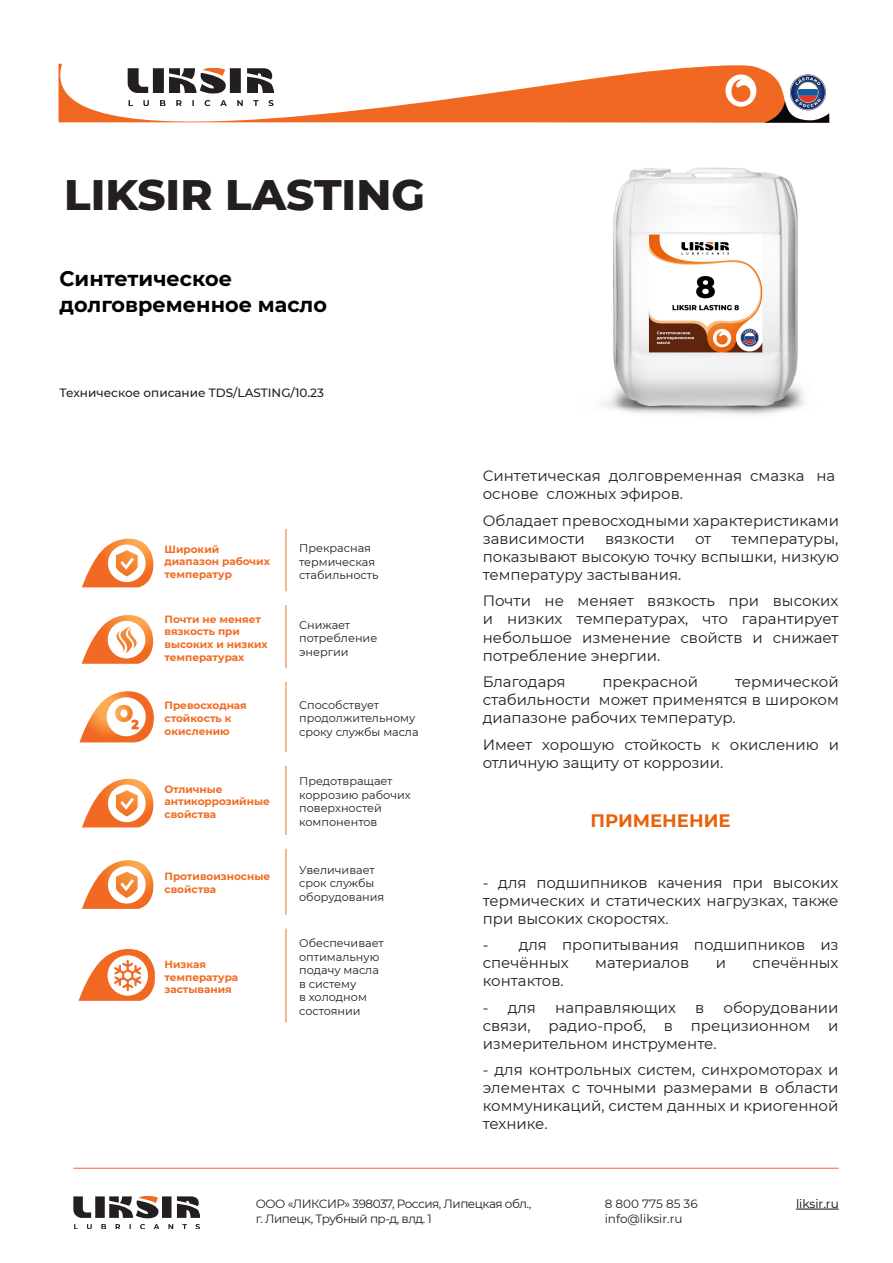
<style>
.page{position:relative;width:893px;height:1263px;background:#fff}
.page>*{position:absolute;margin:0;border:0;box-sizing:border-box;transform-origin:0 0}
.t1{font:800 43.5px "Montserrat";color:#231f20}
.t2{font:700 21px "Montserrat";color:#000001}
.t3{font:700 18px "Montserrat";color:#ea610a}
.t4{font:15px/18px "Montserrat";color:#231f20;text-align:justify}
.t5{font:12px "Montserrat";letter-spacing:-.04em;color:#231f20}
.t6{font:500 12px "Montserrat";color:#231f20}
.t7{font:12px "Montserrat";color:#231f20}
.t8{font:12px "Montserrat";color:#06080c}
.t9{font:11.25px/13.5px "Montserrat";color:#231f20}
.t10{font:700 10.5px/12.6px "Montserrat";color:#f16c22}
</style>
<div class="page">
<hr style="left:73px;top:1168px;width:766px;height:1px;background:#f16a22">
<svg style="left:73px;top:1196px;width:127px;height:22px"></svg>
<svg style="left:74px;top:1224px;width:126px;height:5px"></svg>
<hr style="left:796px;top:1209px;width:43px;height:1px;background:#06080c">
<svg style="left:58px;top:63px;width:713px;height:60px"></svg>
<svg style="left:725px;top:74px;width:104px;height:49px"></svg>
<hr style="left:286px;top:529px;width:1px;height:62px;background:#f16c22">
<hr style="left:286px;top:605px;width:1px;height:63px;background:#f16c22">
<hr style="left:286px;top:681px;width:1px;height:71px;background:#f16c22">
<hr style="left:286px;top:765px;width:1px;height:70px;background:#f16c22">
<hr style="left:286px;top:848px;width:1px;height:67px;background:#f16c22">
<hr style="left:286px;top:928px;width:1px;height:94px;background:#f16c22">
<svg style="left:82px;top:539px;width:71px;height:48px"></svg>
<svg style="left:82px;top:615px;width:71px;height:49px"></svg>
<svg style="left:79px;top:691px;width:75px;height:51px"></svg>
<svg style="left:82px;top:779px;width:71px;height:48px"></svg>
<svg style="left:82px;top:860px;width:71px;height:49px"></svg>
<svg style="left:79px;top:949px;width:76px;height:52px"></svg>
<img style="left:602px;top:167px;width:202px;height:248px">
<p class="t1" style="left:64px;top:163px;width:362px">LIKSIR LASTING</p>
<p class="t2" style="left:60px;top:264px;width:174px">Синтетическое</p>
<p class="t2" style="left:60px;top:289px;width:269px">долговременное масло</p>
<p class="t6" style="left:60px;top:384px;width:266px">Техническое описание TDS/LASTING/10.23</p>
<p class="t10" style="left:164px;top:542px;width:107px">Широкий диапазон рабочих температур</p>
<p class="t9" style="left:299px;top:541px;width:81px">Прекрасная термическая стабильность</p>
<p class="t10" style="left:164px;top:612px;width:105px">Почти не меняет вязкость при высоких и низких температурах</p>
<p class="t9" style="left:299px;top:617px;width:80px">Снижает потребление энергии</p>
<p class="t10" style="left:164px;top:699px;width:84px">Превосходная стойкость к окислению</p>
<p class="t9" style="left:299px;top:698px;width:121px">Способствует продолжительному сроку службы масла</p>
<p class="t10" style="left:164px;top:782px;width:107px">Отличные антикоррозийные свойства</p>
<p class="t9" style="left:299px;top:774px;width:113px">Предотвращает коррозию рабочих поверхностей</p>
<p class="t9" style="left:299px;top:815px;width:80px">компонентов</p>
<p class="t10" style="left:164px;top:870px;width:107px">Противоизносные свойства</p>
<p class="t9" style="left:299px;top:862px;width:87px">Увеличивает срок службы оборудования</p>
<p class="t10" style="left:164px;top:957px;width:75px">Низкая температура застывания</p>
<p class="t9" style="left:299px;top:936px;width:86px">Обеспечивает</p>
<p class="t9" style="left:299px;top:949px;width:82px">оптимальную</p>
<p class="t9" style="left:299px;top:963px;width:81px">подачу масла</p>
<p class="t9" style="left:299px;top:976px;width:59px">в систему</p>
<p class="t9" style="left:299px;top:990px;width:69px">в холодном</p>
<p class="t9" style="left:299px;top:1003px;width:63px">состоянии</p>
<p class="t4" style="left:483px;top:467px;width:354px">Синтетическая долговременная смазка на основе сложных эфиров.</p>
<p class="t4" style="left:483px;top:511px;width:358px">Обладает превосходными характеристиками зависимости</p>
<p class="t4" style="left:605px;top:529px;width:71px">вязкости</p>
<p class="t4" style="left:695px;top:529px;width:18px">от</p>
<p class="t4" style="left:483px;top:529px;width:358px;text-indent:249px">температуры, показывают высокую точку вспышки, низкую температуру застывания.</p>
<p class="t4" style="left:483px;top:592px;width:357px">Почти не меняет вязкость при высоких и низких температурах, что гарантирует небольшое изменение свойств и снижает потребление энергии.</p>
<p class="t4" style="left:483px;top:672px;width:84px">Благодаря</p>
<p class="t4" style="left:602px;top:672px;width:97px">прекрасной</p>
<p class="t4" style="left:483px;top:672px;width:358px;text-indent:252px">термической стабильности может применятся в широком диапазоне рабочих температур.</p>
<p class="t4" style="left:483px;top:735px;width:358px">Имеет хорошую стойкость к окислению и отличную защиту от коррозии.</p>
<p class="t3" style="left:591px;top:808px;width:142px">ПРИМЕНЕНИЕ</p>
<p class="t4" style="left:483px;top:873px;width:357px">- для подшипников качения при высоких термических и статических нагрузках, также при высоких скоростях.</p>
<p class="t4" style="left:483px;top:935px;width:357px">- для пропитывания подшипников из спечённых</p>
<p class="t4" style="left:595px;top:953px;width:96px">материалов</p>
<p class="t4" style="left:716px;top:953px;width:12px">и</p>
<p class="t4" style="left:752px;top:953px;width:87px">спечённых</p>
<p class="t4" style="left:483px;top:971px;width:83px">контактов.</p>
<p class="t4" style="left:483px;top:998px;width:55px">- для</p>
<p class="t4" style="left:555px;top:998px;width:122px">направляющих</p>
<p class="t4" style="left:695px;top:998px;width:11px">в</p>
<p class="t4" style="left:483px;top:998px;width:357px;text-indent:241px">оборудовании связи, радио-проб, в прецизионном и измерительном инструменте.</p>
<p class="t4" style="left:483px;top:1060px;width:357px">- для контрольных систем, синхромоторах и элементах с точными размерами в области коммуникаций, систем данных и криогенной технике.</p>
<p class="t5" style="left:256px;top:1195px;width:277px">ООО «ЛИКСИР» 398037, Россия, Липецкая обл.,</p>
<p class="t5" style="left:256px;top:1210px;width:177px">г. Липецк, Трубный пр-д, влд. 1</p>
<p class="t7" style="left:605px;top:1195px;width:94px">8 800 775 85 36</p>
<p class="t7" style="left:605px;top:1210px;width:79px">info@liksir.ru</p>
<p class="t8" style="left:796px;top:1195px;width:44px">liksir.ru</p>
</div>
